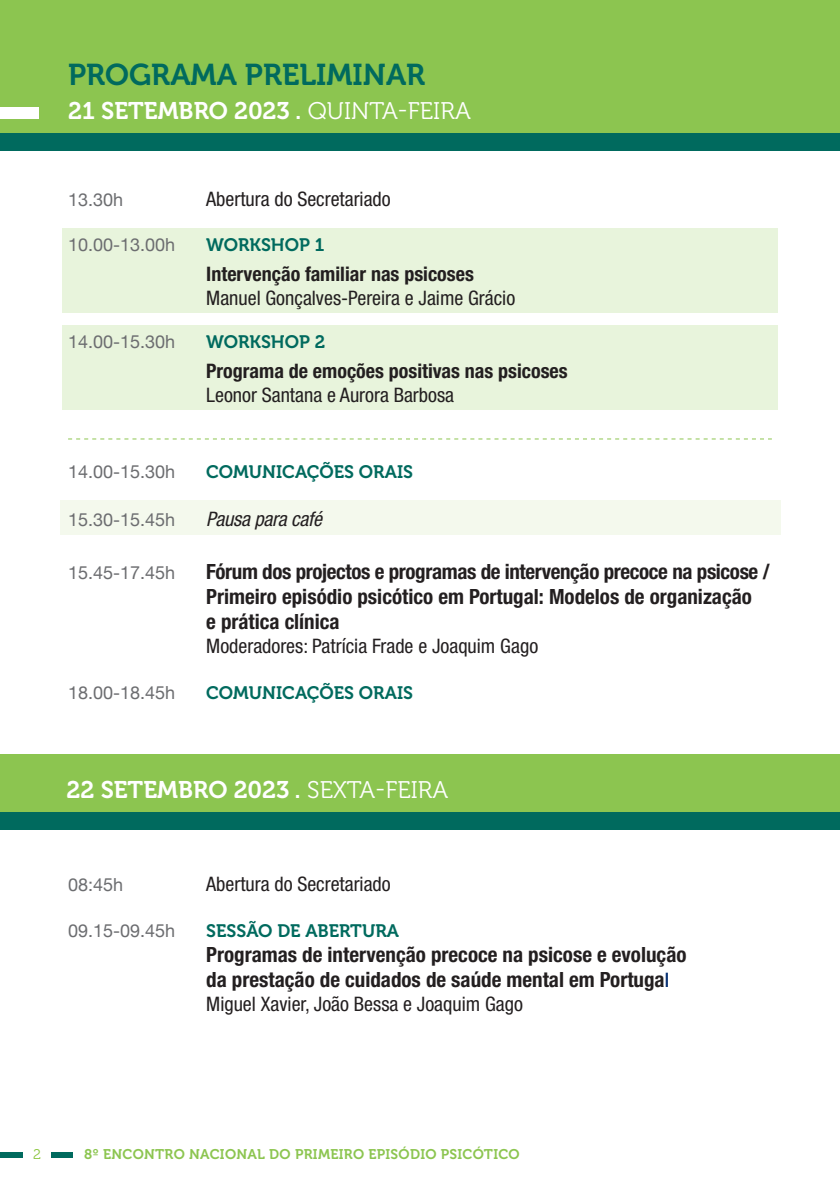
<style>
.page{position:relative;width:840px;height:1191px;background:#fff}
.page>*{position:absolute;margin:0;border:0;box-sizing:border-box;transform-origin:0 0}
.t1{font:30px "Museo 700";color:#006a5e}
.t2{font:24px "Museo 700";color:#fff}
.Texto_resumos_Nested{font:700 condensed 21px/25.2px "Helvetica Neue LT Std";color:#231f20}
.t3{font:condensed 20px "Helvetica Neue";color:#231f20}
.Texto_resumos_Nested-2{font:condensed 20px "Helvetica Neue LT Std";color:#231f20}
.t4{font:700 condensed 20px "Helvetica Neue LT Std";color:#231f20}
.t5{font:italic condensed 20px "Helvetica Neue LT Std";letter-spacing:-.01em;color:#231f20}
.t6{font:18px "Helvetica Neue";color:#6c6d70}
.t7{font:18px "Museo 700";color:#006a5e}
.t8{font:14px "Museo 700";letter-spacing:.02em;color:#8cc550}
.t9{font:14px "Museo 300";color:#8bc63e}
.s1{font-family:"Museo 300"}
.s2{font-family:"Helvetica Neue";font-weight:500;font-size:20px;color:#002b70}
</style>
<div class="page">
<div style="left:0;top:1151px;width:72px;height:6px;background:#006a5e"></div>
<div style="left:23px;top:1142px;width:28px;height:22px;background:#fff"></div>
<div style="left:0;top:0;width:839px;height:133px;background:#8cc550"></div>
<div style="left:0;top:133px;width:839px;height:18px;background:#006a5e"></div>
<div style="left:0;top:108px;width:39px;height:11px;background:#fff"></div>
<div style="left:62px;top:228px;width:715px;height:84px;background:#e8f4dc"></div>
<div style="left:62px;top:325px;width:715px;height:84px;background:#e8f4dc"></div>
<svg style="left:68px;top:438px;width:703px;height:1px"></svg>
<div style="left:60px;top:500px;width:720px;height:34px;background:#f4f9ed"></div>
<div style="left:0;top:754px;width:839px;height:58px;background:#8cc550"></div>
<div style="left:0;top:812px;width:839px;height:18px;background:#006a5e"></div>
<p class="t1" style="left:68px;top:58px;width:358px">PROGRAMA PRELIMINAR</p>
<p class="t2" style="left:68px;top:97px;width:404px">21 SETEMBRO 2023 . <span class="s1">QUINTA-FEIRA</span></p>
<p class="t6" style="left:68px;top:186px;width:57px">13.30h</p>
<p class="Texto_resumos_Nested-2" style="left:206px;top:187px;width:186px">Abertura do Secretariado</p>
<p class="t6" style="left:68px;top:232px;width:109px">10.00-13.00h</p>
<p class="t7" style="left:206px;top:235px;width:120px">WORKSHOP 1</p>
<p class="t4" style="left:206px;top:262px;width:269px">Intervenção familiar nas psicoses</p>
<p class="t3" style="left:206px;top:286px;width:310px">Manuel Gonçalves-Pereira e Jaime Grácio</p>
<p class="t6" style="left:68px;top:329px;width:109px">14.00-15.30h</p>
<p class="t7" style="left:206px;top:332px;width:120px">WORKSHOP 2</p>
<p class="t4" style="left:206px;top:359px;width:363px">Programa de emoções positivas nas psicoses</p>
<p class="t3" style="left:206px;top:383px;width:249px">Leonor Santana e Aurora Barbosa</p>
<p class="t6" style="left:68px;top:459px;width:109px">14.00-15.30h</p>
<p class="t7" style="left:206px;top:462px;width:208px">COMUNICAÇÕES ORAIS</p>
<p class="t6" style="left:68px;top:507px;width:109px">15.30-15.45h</p>
<p class="t5" style="left:206px;top:507px;width:117px">Pausa para café</p>
<p class="t6" style="left:68px;top:559px;width:109px">15.45-17.45h</p>
<p class="Texto_resumos_Nested" style="left:206px;top:558px;width:564px">Fórum dos projectos e programas de intervenção precoce na psicose /<br>Primeiro episódio psicótico em Portugal: Modelos de organização<br>e prática clínica</p>
<p class="t3" style="left:206px;top:634px;width:333px">Moderadores: Patrícia Frade e Joaquim Gago</p>
<p class="t6" style="left:68px;top:679px;width:109px">18.00-18.45h</p>
<p class="t7" style="left:206px;top:682px;width:208px">COMUNICAÇÕES ORAIS</p>
<p class="t2" style="left:66px;top:776px;width:383px">22 SETEMBRO 2023 . <span class="s1">SEXTA-FEIRA</span></p>
<p class="t6" style="left:68px;top:871px;width:57px">08:45h</p>
<p class="Texto_resumos_Nested-2" style="left:206px;top:872px;width:186px">Abertura do Secretariado</p>
<p class="t6" style="left:68px;top:917px;width:109px">09.15-09.45h</p>
<p class="t7" style="left:206px;top:920px;width:194px">SESSÃO DE ABERTURA</p>
<p class="Texto_resumos_Nested" style="left:206px;top:941px;width:481px">Programas de intervenção precoce na psicose e evolução da prestação de cuidados de saúde mental em Portuga<span class="s2">l</span></p>
<p class="Texto_resumos_Nested-2" style="left:206px;top:992px;width:318px">Miguel Xavier, João Bessa e Joaquim Gago</p>
<p class="t9" style="left:33px;top:1146px;width:9px">2</p>
<p class="t8" style="left:84px;top:1146px;width:437px">8º ENCONTRO NACIONAL DO PRIMEIRO EPISÓDIO PSICÓTICO</p>
</div>
